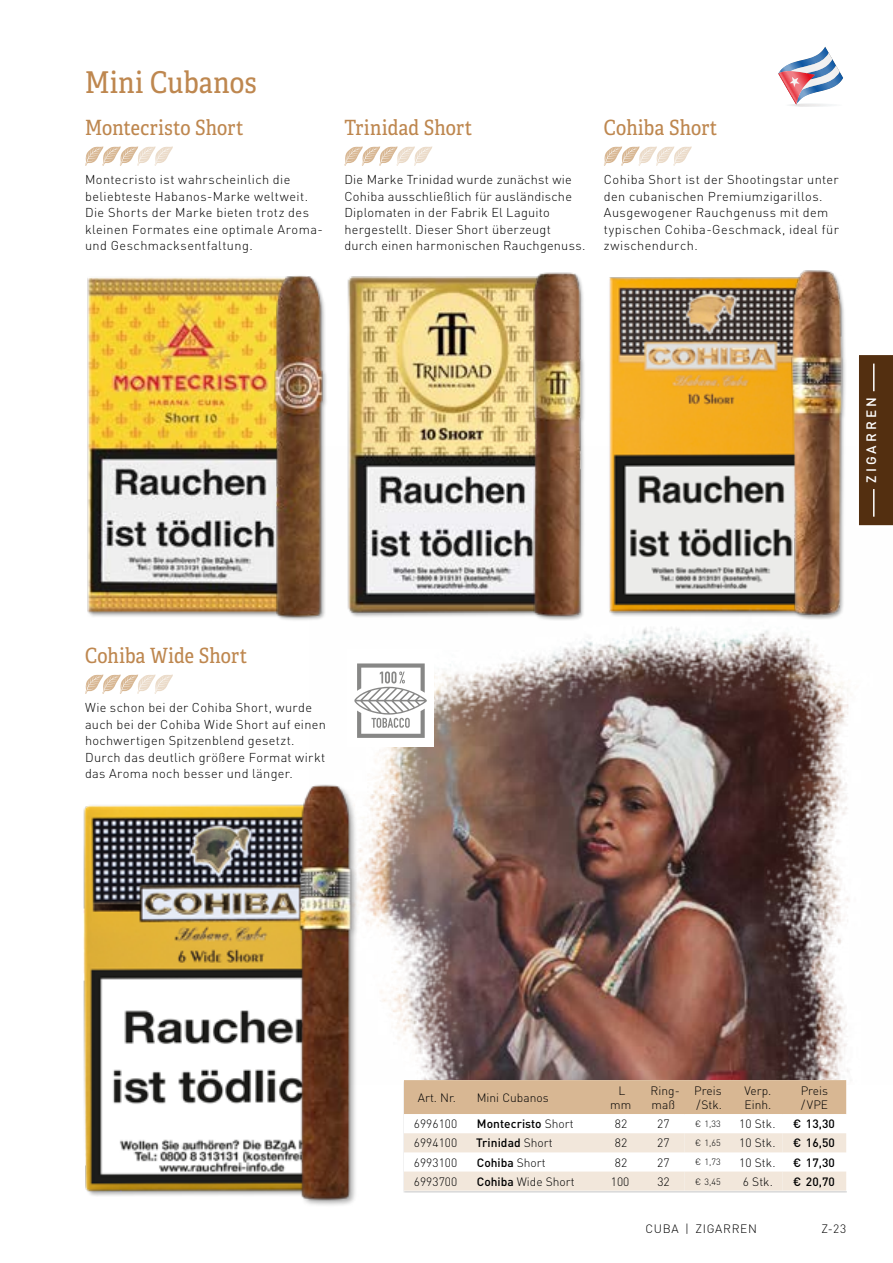
<style>
.page{position:relative;width:893px;height:1263px;background:#fff}
.page>*{position:absolute;margin:0;border:0;box-sizing:border-box;transform-origin:0 0}
.t1{font:30px "Adelle Condensed";letter-spacing:.015em;color:#be874f}
.t2{font:21px "Adelle Condensed";letter-spacing:.01em;color:#be874f}
.t3{font:500 13.5px "DIN Pro";letter-spacing:.23em;color:#fff}
.t4{font:300 12.75px/16.5px "DIN Pro";letter-spacing:.03em;color:#000}
.t5{font:300 12px/14.4px "DIN Pro";letter-spacing:.005em;color:#000}
.t6{font:500 12px "DIN Pro";letter-spacing:.005em;color:#000}
.t7{font:300 12px "DIN Pro";letter-spacing:.05em;color:#000}
.t8{font:300 9px "DIN Pro";letter-spacing:.005em;color:#000}
.s1{font-weight:300}
.s2{font-weight:500}
</style>
<div class="page">
<img style="left:366px;top:627px;width:484px;height:453px">
<img style="left:609px;top:277px;width:174px;height:339px">
<img style="left:347px;top:276px;width:181px;height:339px">
<img style="left:87px;top:277px;width:186px;height:340px">
<img style="left:783px;top:270px;width:62px;height:349px">
<img style="left:528px;top:272px;width:56px;height:348px">
<div style="left:274px;top:275px;width:53px;height:346px;background:#000;opacity:.35"></div>
<img style="left:273px;top:275px;width:52px;height:345px">
<hr style="left:785px;top:103px;width:57px;height:4px;background:#f9fafa;border-radius:50%">
<hr style="left:787px;top:104px;width:50px;height:3px;background:#f5f7f8;border-radius:50%">
<hr style="left:790px;top:104px;width:36px;height:3px;background:#f0f1f1;border-radius:50%">
<svg style="left:778px;top:47px;width:47px;height:59px"></svg>
<img style="left:83px;top:804px;width:209px;height:392px">
<img style="left:292px;top:784px;width:74px;height:421px">
<div style="left:859px;top:355px;width:34px;height:171px;background:#532f10"></div>
<div style="left:348px;top:649px;width:86px;height:97px;background:#fff"></div>
<svg style="left:85px;top:146px;width:88px;height:20px"></svg>
<svg style="left:404px;top:1080px;width:442px;height:111px"></svg>
<svg style="left:354px;top:663px;width:73px;height:75px"></svg>
<svg style="left:604px;top:146px;width:88px;height:20px"></svg>
<svg style="left:344px;top:146px;width:88px;height:20px"></svg>
<svg style="left:85px;top:674px;width:88px;height:20px"></svg>
<h1 class="t1" style="left:85px;top:64px;width:173px">Mini Cubanos</h1>
<h2 class="t2" style="left:85px;top:114px;width:160px">Montecristo Short</h2>
<p class="t4" style="left:85px;top:171px;width:239px">Montecristo ist wahrscheinlich die beliebteste Habanos-Marke weltweit.<br>Die Shorts der Marke bieten trotz des kleinen Formates eine optimale Aroma&shy;und Geschmacksentfaltung.</p>
<h2 class="t2" style="left:344px;top:114px;width:129px">Trinidad Short</h2>
<p class="t4" style="left:344px;top:171px;width:242px">Die Marke Trinidad wurde zunächst wie Cohiba ausschließlich für ausländische Diplomaten in der Fabrik El Laguito hergestellt. Dieser Short überzeugt durch einen harmonischen Rauchgenuss.</p>
<h2 class="t2" style="left:604px;top:114px;width:115px">Cohiba Short</h2>
<p class="t4" style="left:604px;top:171px;width:237px">Cohiba Short ist der Shootingstar unter den cubanischen Premiumzigarillos.<br>Ausgewogener Rauchgenuss mit dem typischen Cohiba-Geschmack, ideal für zwischendurch.</p>
<p class="t3" style="left:862px;top:483px;width:87px;rotate:-90deg">ZIGARREN</p>
<h2 class="t2" style="left:85px;top:642px;width:163px">Cohiba Wide Short</h2>
<p class="t4" style="left:85px;top:699px;width:242px">Wie schon bei der Cohiba Short, wurde auch bei der Cohiba Wide Short auf einen hochwertigen Spitzenblend gesetzt.<br>Durch das deutlich größere Format wirkt das Aroma noch besser und länger.</p>
<p class="t5" style="left:418px;top:1090px;width:40px">Art. Nr.</p>
<p class="t5" style="left:477px;top:1090px;width:74px">Mini Cubanos</p>
<p class="t5" style="left:610px;top:1082px;width:23px;text-align:center">L mm</p>
<p class="t5" style="left:651px;top:1082px;width:31px">Ring&shy;maß</p>
<p class="t5" style="left:694px;top:1082px;width:29px">Preis /Stk.</p>
<p class="t5" style="left:745px;top:1082px;width:28px">Verp.<br>Einh.</p>
<p class="t5" style="left:801px;top:1082px;width:29px">Preis /VPE</p>
<p class="t5" style="left:414px;top:1116px;width:45px">6996100</p>
<p class="t6" style="left:477px;top:1116px;width:98px">Montecristo <span class="s1">Short</span></p>
<p class="t5" style="left:615px;top:1116px;width:14px">82</p>
<p class="t5" style="left:657px;top:1116px;width:14px">27</p>
<p class="t8" style="left:695px;top:1118px;width:27px">€ 1,33</p>
<p class="t5" style="left:739px;top:1116px;width:38px">10 Stk.</p>
<p class="t6" style="left:793px;top:1116px;width:43px">€ 13,30</p>
<p class="t5" style="left:414px;top:1135px;width:45px">6994100</p>
<p class="t6" style="left:476px;top:1135px;width:78px">Trinidad <span class="s1">Short</span></p>
<p class="t5" style="left:615px;top:1135px;width:14px">82</p>
<p class="t5" style="left:657px;top:1135px;width:14px">27</p>
<p class="t8" style="left:695px;top:1137px;width:27px">€ 1,65</p>
<p class="t5" style="left:739px;top:1135px;width:38px">10 Stk.</p>
<p class="t6" style="left:793px;top:1135px;width:43px">€ 16,50</p>
<p class="t5" style="left:414px;top:1154px;width:45px">6993100</p>
<p class="t6" style="left:477px;top:1154px;width:70px">Cohiba <span class="s1">Short</span></p>
<p class="t5" style="left:615px;top:1154px;width:14px">82</p>
<p class="t5" style="left:657px;top:1154px;width:14px">27</p>
<p class="t8" style="left:695px;top:1156px;width:27px">€ 1,73</p>
<p class="t5" style="left:739px;top:1154px;width:38px">10 Stk.</p>
<p class="t6" style="left:793px;top:1154px;width:43px">€ 17,30</p>
<p class="t5" style="left:414px;top:1174px;width:45px">6993700</p>
<p class="t5" style="left:477px;top:1174px;width:99px"><span class="s2">Cohiba</span> Wide Short</p>
<p class="t5" style="left:611px;top:1174px;width:20px">100</p>
<p class="t5" style="left:657px;top:1174px;width:14px">32</p>
<p class="t8" style="left:695px;top:1175px;width:27px">€ 3,45</p>
<p class="t5" style="left:743px;top:1174px;width:31px">6 Stk.</p>
<p class="t6" style="left:793px;top:1173px;width:43px">€ 20,70</p>
<p class="t7" style="left:646px;top:1220px;width:113px">CUBA | ZIGARREN</p>
<p class="t5" style="left:822px;top:1221px;width:26px">Z-23</p>
</div>
